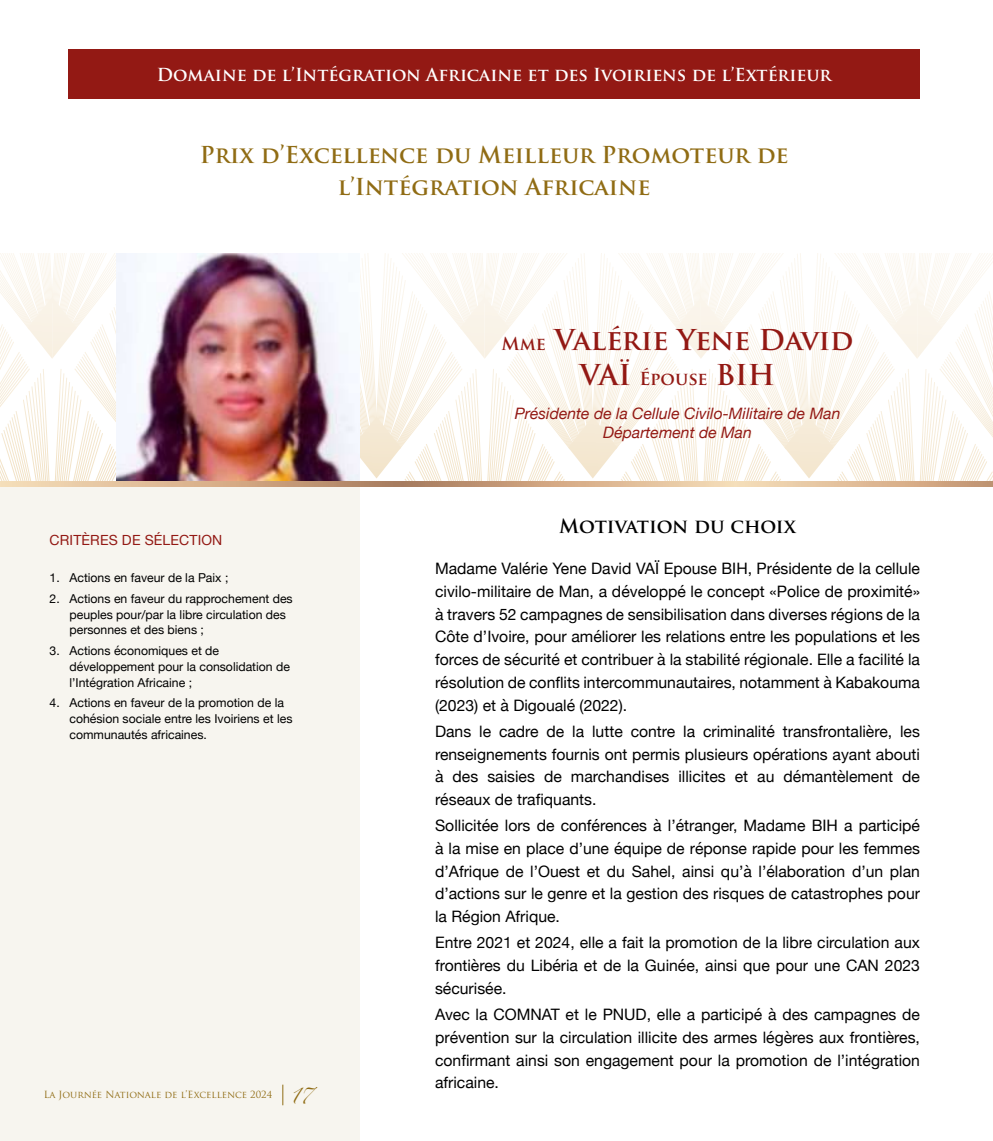
<style>
.page{position:relative;width:993px;height:1141px;background:#fff}
.page>*{position:absolute;margin:0;border:0;box-sizing:border-box;transform-origin:0 0}
.t1{font:700 28px/35px "Trajan Pro";color:#931914;text-align:center}
.t2{font:700 22.75px/31.5px "Trajan Pro";color:#906c14;text-align:center}
.t3{font:700 19.25px "Trajan Pro";letter-spacing:-.01em;color:#000}
.t4{font:700 17.5px "Trajan Pro";color:#fff}
.t5{font:15.75px/22.8px "Helvetica Neue";color:#000;text-align:justify}
.t6{font:italic 15.75px/19.2px "Helvetica Neue";color:#931914;text-align:center}
.t7{font:14px "Helvetica Neue";letter-spacing:.01em;color:#931914}
.t8{font:14px "Zapfino";color:#906c14}
.t9{font:12.25px/15.8px "Helvetica Neue";color:#000}
.t10{font:9.62px "Trajan Pro";color:#906c14}
.s1{font-size:17.5px}
</style>
<div class="page">
<div style="left:0;top:484px;width:359px;height:657px;background:#f7f5ef"></div>
<svg style="left:282px;top:1085px;width:1px;height:20px"></svg>
<svg style="left:0;top:253px;width:992px;height:229px"></svg>
<div style="left:68px;top:50px;width:851px;height:49px;background:#931914"></div>
<img style="left:117px;top:253px;width:242px;height:229px">
<svg style="left:0;top:482px;width:992px;height:4px;background:#d6b08d"></svg>
<p class="t4" style="left:157px;top:64px;width:676px">Domaine de l’Intégration Africaine et des Ivoiriens de l’Extérieur</p>
<h2 class="t2" style="left:200px;top:140px;width:590px">Prix d’Excellence du Meilleur Promoteur de l’Intégration Africaine</h2>
<h1 class="t1" style="left:501px;top:323px;width:353px"><span class="s1">Mme</span> Valérie Yene David<br>VAÏ <span class="s1">Épouse</span> BIH</h1>
<p class="t7" style="left:50px;top:530px;width:174px">CRITÈRES DE SÉLECTION</p>
<p class="t9" style="left:50px;top:571px;width:180px">1. Actions en faveur de la Paix ;</p>
<p class="t9" style="left:69px;top:591px;width:225px;text-indent:-20px">2. Actions en faveur du rapprochement des peuples pour/par la libre circulation des personnes et des biens ;</p>
<p class="t9" style="left:69px;top:644px;width:222px;text-indent:-20px">3. Actions économiques et de développement pour la consolidation de l’Intégration Africaine ;</p>
<p class="t9" style="left:69px;top:696px;width:224px;text-indent:-20px">4. Actions en faveur de la promotion de la cohésion sociale entre les Ivoiriens et les communautés africaines.</p>
<p class="t10" style="left:44px;top:1089px;width:230px">La Journée Nationale de l’Excellence 2024</p>
<p class="t8" style="left:290px;top:1090px;width:23px">17</p>
<p class="t6" style="left:514px;top:404px;width:327px">Présidente de la Cellule Civilo-Militaire de Man<br>Département de Man</p>
<p class="t3" style="left:559px;top:514px;width:238px">Motivation du choix</p>
<p class="t5" style="left:435px;top:558px;width:486px">Madame Valérie Yene David VAÏ Epouse BIH, Présidente de la cellule civilo-militaire de Man, a développé le concept «Police de proximité» à travers 52 campagnes de sensibilisation dans diverses régions de la Côte d’Ivoire, pour améliorer les relations entre les populations et les forces de sécurité et contribuer à la stabilité régionale. Elle a facilité la résolution de conflits intercommunautaires, notamment à Kabakouma (2023) et à Digoualé (2022).</p>
<p class="t5" style="left:435px;top:721px;width:486px">Dans le cadre de la lutte contre la criminalité transfrontalière, les renseignements fournis ont permis plusieurs opérations ayant abouti à des saisies de marchandises illicites et au démantèlement de réseaux de trafiquants.</p>
<p class="t5" style="left:435px;top:815px;width:486px">Sollicitée lors de conférences à l’étranger, Madame BIH a participé à la mise en place d’une équipe de réponse rapide pour les femmes d’Afrique de l’Ouest et du Sahel, ainsi qu’à l’élaboration d’un plan d’actions sur le genre et la gestion des risques de catastrophes pour la Région Afrique.</p>
<p class="t5" style="left:435px;top:932px;width:486px">Entre 2021 et 2024, elle a fait la promotion de la libre circulation aux frontières du Libéria et de la Guinée, ainsi que pour une CAN 2023 sécurisée.</p>
<p class="t5" style="left:435px;top:1004px;width:486px">Avec la COMNAT et le PNUD, elle a participé à des campagnes de prévention sur la circulation illicite des armes légères aux frontières, confirmant ainsi son engagement pour la promotion de l’intégration africaine.</p>
</div>
